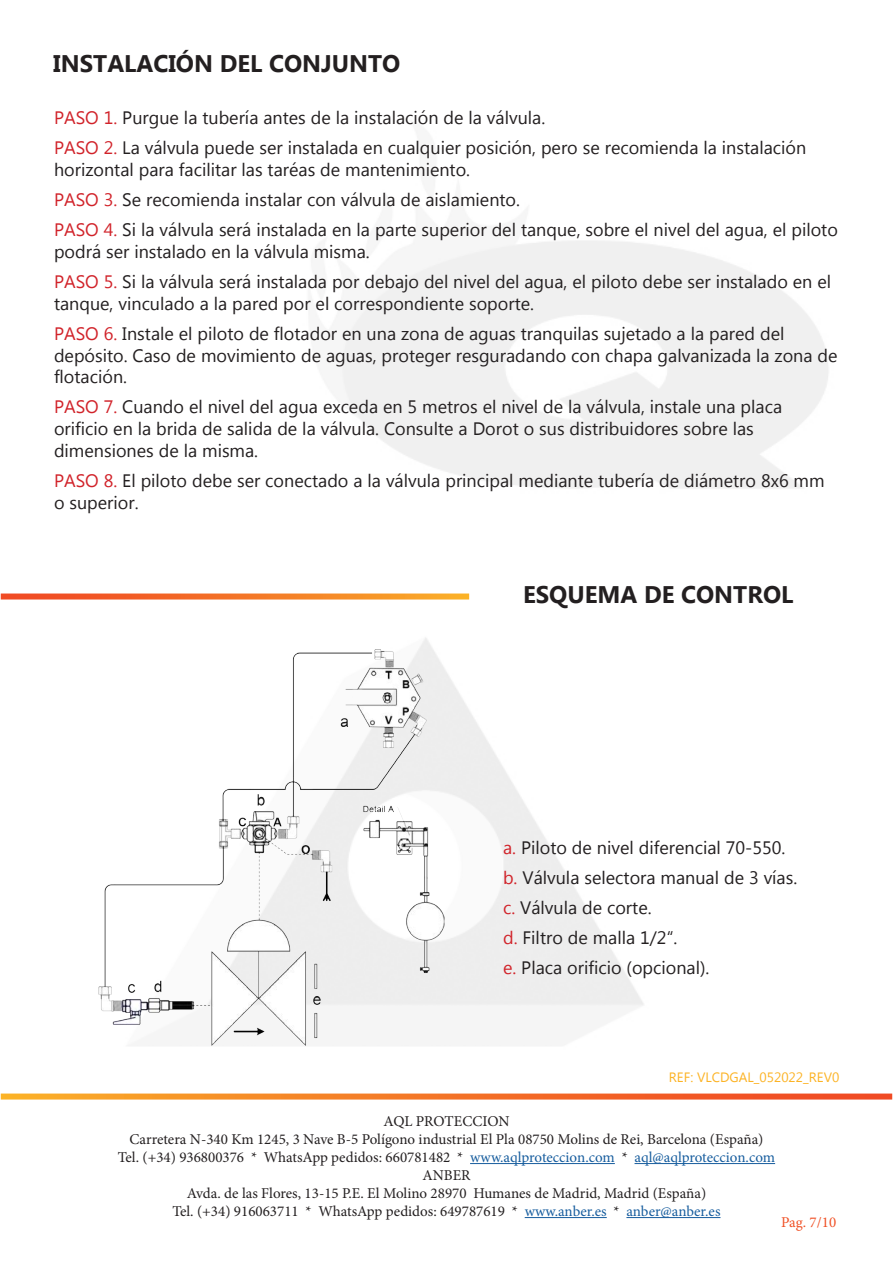
<style>
.page{position:relative;width:893px;height:1263px;background:#fff}
.page>*{position:absolute;margin:0;border:0;box-sizing:border-box;transform-origin:0 0}
.t1{font:700 24px "Microsoft New Tai Lue";color:#231f20}
.t2{font:18px/30px "Microsoft New Tai Lue";color:#231f20}
.t3{font:15px/18px "Minion Pro";color:#231f20;text-align:center}
.t4{font:15px "Minion Pro";color:#f05126}
.t5{font:13.5px "Microsoft New Tai Lue";color:#fcb325}
.s1{color:#d1232a}
.s2{color:#175d9e}
</style>
<div class="page">
<svg style="left:1px;top:1093px;width:891px;height:6px"></svg>
<hr style="left:470px;top:1163px;width:145px;height:1px;background:#175d9e">
<hr style="left:634px;top:1163px;width:141px;height:1px;background:#175d9e">
<hr style="left:525px;top:1217px;width:82px;height:1px;background:#175d9e">
<hr style="left:626px;top:1217px;width:94px;height:1px;background:#175d9e">
<svg style="left:1px;top:593px;width:468px;height:6px"></svg>
<img style="left:99px;top:650px;width:346px;height:396px">
<h1 class="t1" style="left:53px;top:50px;width:349px">INSTALACIÓN DEL CONJUNTO</h1>
<p class="t2" style="left:54px;top:104px;width:754px"><span class="s1">PASO 1.</span> Purgue la tubería antes de la instalación de la válvula.<br><span class="s1">PASO 2.</span> La válvula puede ser instalada en cualquier posición, pero se recomienda la instalación</p>
<p class="t2" style="left:54px;top:156px;width:785px">horizontal para facilitar las taréas de mantenimiento.<br><span class="s1">PASO 3.</span> Se recomienda instalar con válvula de aislamiento.<br><span class="s1">PASO 4.</span> Si la válvula será instalada en la parte superior del tanque, sobre el nivel del agua, el piloto</p>
<p class="t2" style="left:54px;top:238px;width:779px">podrá ser instalado en la válvula misma.<br><span class="s1">PASO 5.</span> Si la válvula será instalada por debajo del nivel del agua, el piloto debe ser instalado en el</p>
<p class="t2" style="left:54px;top:290px;width:732px">tanque, vinculado a la pared por el correspondiente soporte.<br><span class="s1">PASO 6.</span> Instale el piloto de flotador en una zona de aguas tranquilas sujetado a la pared del</p>
<p class="t2" style="left:54px;top:346px;width:785px;line-height:21.9px">depósito. Caso de movimiento de aguas, proteger resguradando con chapa galvanizada la zona de flotación.</p>
<p class="t2" style="left:54px;top:398px;width:730px;line-height:21.9px"><span class="s1">PASO 7.</span> Cuando el nivel del agua exceda en 5 metros el nivel de la válvula, instale una placa orificio en la brida de salida de la válvula. Consulte a Dorot o sus distribuidores sobre las dimensiones de la misma.</p>
<p class="t2" style="left:54px;top:471px;width:772px;line-height:21.9px"><span class="s1">PASO 8.</span> El piloto debe ser conectado a la válvula principal mediante tubería de diámetro 8x6 mm o superior.</p>
<h1 class="t1" style="left:523px;top:581px;width:272px">ESQUEMA DE CONTROL</h1>
<p class="t2" style="left:503px;top:834px;width:296px"><span class="s1">a.</span> Piloto de nivel diferencial 70-550. <span class="s1">b.</span> Válvula selectora manual de 3 vías. <span class="s1">c.</span> Válvula de corte.<br><span class="s1">d.</span> Filtro de malla 1/2“.<br><span class="s1">e.</span> Placa orificio (opcional).</p>
<p class="t5" style="left:669px;top:1069px;width:172px">REF: VLCDGAL_052022_REV0</p>
<p class="t3" style="left:118px;top:1112px;width:659px">AQL PROTECCION<br>Carretera N-340 Km 1245, 3 Nave B-5 Polígono industrial El Pla 08750 Molins de Rei, Barcelona (España)<br>Tel. (+34) 936800376 * WhatsApp pedidos: 660781482 * <span class="s2">www.aqlproteccion.com</span> * <span class="s2">aql@aqlproteccion.com </span>ANBER<br>Avda. de las Flores, 13-15 P.E. El Molino 28970 Humanes de Madrid, Madrid (España)<br>Tel. (+34) 916063711 * WhatsApp pedidos: 649787619 * <span class="s2">www.anber.es</span> * <span class="s2">anber@anber.es</span></p>
<p class="t4" style="left:781px;top:1212px;width:57px">Pag. 7/10</p>
</div>
